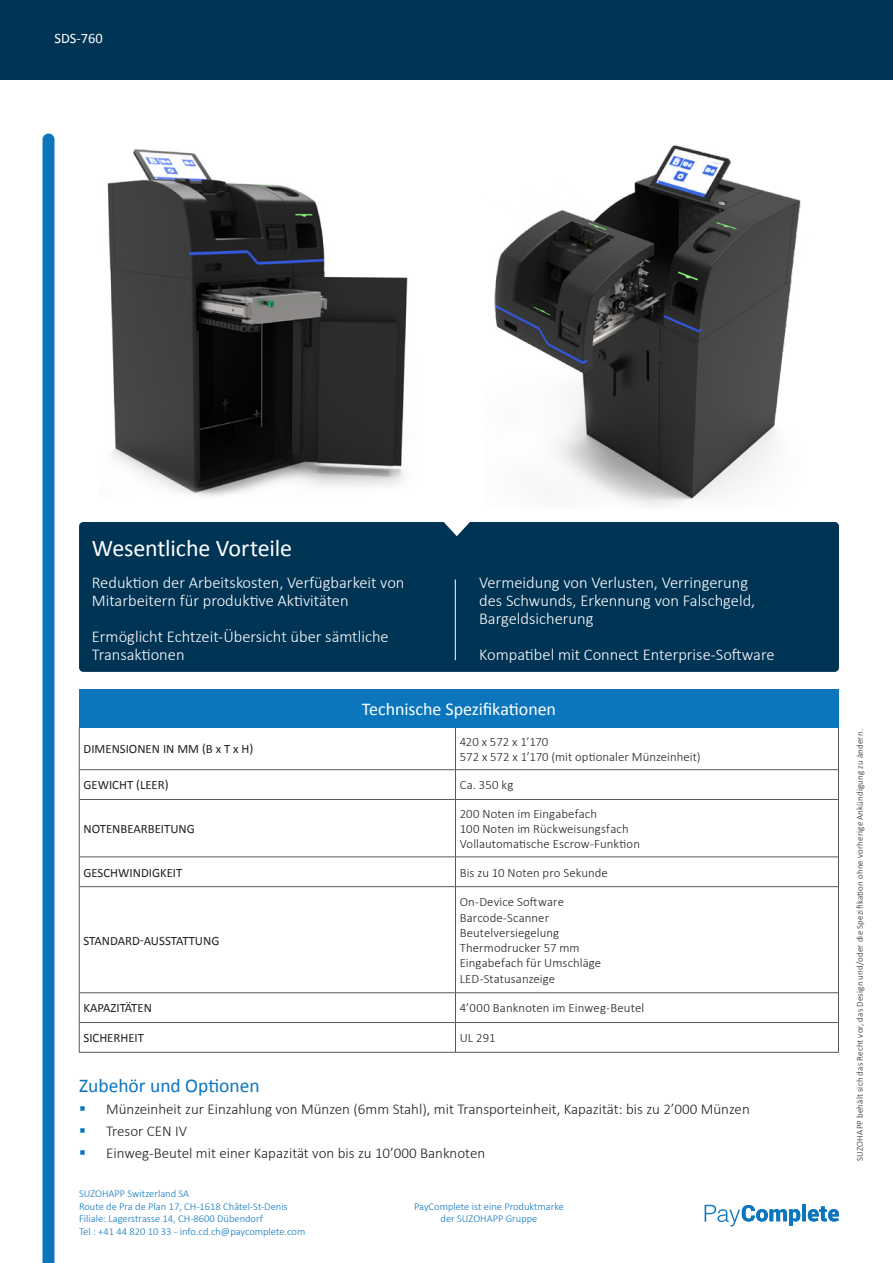
<style>
.page{position:relative;width:893px;height:1263px;background:#fff}
.page>*{position:absolute;margin:0;border:0;box-sizing:border-box;transform-origin:0 0}
.t1{font:24px "Calibri";letter-spacing:-.01em;color:#fff}
.company_profile_posi{font:19.5px "Calibri";color:#0c76bd}
.Titoli{font:18px "Calibri";letter-spacing:-.005em;color:#fff}
.t2{font:300 16.5px/18px "Calibri";color:#fff}
.Bullets{font:300 15px "Calibri";color:#231f20}
.t3{font:14.4px "Calibri";color:#fff}
.Testo_Tabella{font:300 12.75px "Calibri";letter-spacing:.005em;color:#231f20}
.Testo_Tabella-2{font:12.75px "Calibri";color:#231f20}
.Ingress_baksida{font:300 10.5px "Calibri";color:#0c76bd}
.t4{font:300 9px "Calibri";letter-spacing:.02em;color:#231f20}
</style>
<div class="page">
<div style="left:0;top:0;width:893px;height:79px;background:#003455"></div>
<div style="left:43px;top:134px;width:12px;height:1129px;background:#0c76bd"></div>
<svg style="left:705px;top:1204px;width:134px;height:22px"></svg>
<div style="left:79px;top:689px;width:759px;height:38px;background:#0c76bd"></div>
<hr style="left:79px;top:727px;width:1px;height:42px;background:#57585a">
<hr style="left:455px;top:727px;width:1px;height:42px;background:#57585a">
<hr style="left:838px;top:727px;width:1px;height:42px;background:#57585a">
<hr style="left:79px;top:769px;width:376px;height:1px;background:#57585a">
<svg style="left:79px;top:770px;width:1px;height:29px"></svg>
<hr style="left:455px;top:769px;width:384px;height:1px;background:#57585a">
<svg style="left:455px;top:770px;width:1px;height:29px"></svg>
<svg style="left:838px;top:770px;width:1px;height:29px"></svg>
<hr style="left:79px;top:799px;width:376px;height:1px;background:#57585a">
<hr style="left:79px;top:800px;width:1px;height:57px;background:#57585a">
<hr style="left:455px;top:799px;width:384px;height:1px;background:#57585a">
<hr style="left:455px;top:800px;width:1px;height:57px;background:#57585a">
<hr style="left:838px;top:800px;width:1px;height:57px;background:#57585a">
<hr style="left:79px;top:857px;width:376px;height:1px;background:#57585a">
<svg style="left:79px;top:857px;width:1px;height:29px"></svg>
<hr style="left:455px;top:857px;width:384px;height:1px;background:#57585a">
<svg style="left:455px;top:858px;width:1px;height:28px"></svg>
<svg style="left:838px;top:857px;width:1px;height:29px"></svg>
<hr style="left:79px;top:886px;width:376px;height:1px;background:#57585a">
<hr style="left:79px;top:887px;width:1px;height:105px;background:#57585a">
<hr style="left:455px;top:886px;width:384px;height:1px;background:#57585a">
<hr style="left:455px;top:887px;width:1px;height:105px;background:#57585a">
<hr style="left:838px;top:887px;width:1px;height:105px;background:#57585a">
<hr style="left:79px;top:992px;width:376px;height:1px;background:#57585a">
<hr style="left:455px;top:992px;width:384px;height:1px;background:#57585a">
<hr style="left:79px;top:1022px;width:376px;height:1px;background:#57585a">
<svg style="left:79px;top:993px;width:1px;height:59px"></svg>
<hr style="left:455px;top:1022px;width:384px;height:1px;background:#57585a">
<svg style="left:455px;top:993px;width:1px;height:59px"></svg>
<svg style="left:838px;top:993px;width:1px;height:59px"></svg>
<hr style="left:79px;top:1052px;width:376px;height:1px;background:#57585a">
<hr style="left:455px;top:1052px;width:384px;height:1px;background:#57585a">
<div style="left:79px;top:522px;width:760px;height:150px;background:#003455;border-radius:4px"></div>
<svg style="left:443px;top:522px;width:27px;height:14px"></svg>
<hr style="left:455px;top:579px;width:1px;height:81px;background:#fff">
<img style="left:107px;top:149px;width:301px;height:347px">
<img style="left:494px;top:145px;width:307px;height:362px">
<p class="t3" style="left:55px;top:29px;width:50px">SDS-760</p>
<p class="t1" style="left:92px;top:533px;width:202px">Wesentliche Vorteile</p>
<p class="t2" style="left:92px;top:573px;width:314px">Reduktion der Arbeitskosten, Verfügbarkeit von<br>Mitarbeitern für produktive Aktivitäten</p>
<p class="t2" style="left:92px;top:627px;width:298px">Ermöglicht Echtzeit-Übersicht über sämtliche<br>Transaktionen</p>
<p class="t2" style="left:479px;top:573px;width:278px">Vermeidung von Verlusten, Verringerung des Schwunds, Erkennung von Falschgeld,<br>Bargeldsicherung</p>
<p class="t2" style="left:479px;top:645px;width:297px">Kompatibel mit Connect Enterprise-Software</p>
<p class="Testo_Tabella-2" style="left:83px;top:741px;width:171px">DIMENSIONEN IN MM (B x T x H)</p>
<p class="Titoli" style="left:362px;top:698px;width:196px">Technische Spezifikationen</p>
<p class="Testo_Tabella" style="left:460px;top:733px;width:90px">420 x 572 x 1’170</p>
<p class="Testo_Tabella" style="left:460px;top:749px;width:243px">572 x 572 x 1’170 (mit optionaler Münzeinheit)</p>
<p class="Testo_Tabella-2" style="left:83px;top:777px;width:87px">GEWICHT (LEER)</p>
<p class="Testo_Tabella" style="left:460px;top:777px;width:55px">Ca. 350 kg</p>
<p class="Testo_Tabella-2" style="left:83px;top:821px;width:113px">NOTENBEARBEITUNG</p>
<p class="Testo_Tabella" style="left:460px;top:805px;width:139px">200 Noten im Eingabefach</p>
<p class="Testo_Tabella" style="left:460px;top:821px;width:170px">100 Noten im Rückweisungsfach</p>
<p class="Testo_Tabella" style="left:460px;top:836px;width:182px">Vollautomatische Escrow-Funktion</p>
<p class="Testo_Tabella-2" style="left:83px;top:864px;width:100px">GESCHWINDIGKEIT</p>
<p class="Testo_Tabella" style="left:460px;top:864px;width:150px">Bis zu 10 Noten pro Sekunde</p>
<p class="Testo_Tabella-2" style="left:83px;top:932px;width:137px">STANDARD-AUSSTATTUNG</p>
<p class="Testo_Tabella" style="left:460px;top:894px;width:106px">On-Device Software</p>
<p class="Testo_Tabella" style="left:460px;top:909px;width:91px">Barcode-Scanner</p>
<p class="Testo_Tabella" style="left:460px;top:925px;width:101px">Beutelversiegelung</p>
<p class="Testo_Tabella" style="left:460px;top:940px;width:121px">Thermodrucker 57 mm</p>
<p class="Testo_Tabella" style="left:460px;top:955px;width:143px">Eingabefach für Umschläge</p>
<p class="Testo_Tabella" style="left:460px;top:970px;width:97px">LED-Statusanzeige</p>
<p class="Testo_Tabella-2" style="left:83px;top:1000px;width:70px">KAPAZITÄTEN</p>
<p class="Testo_Tabella" style="left:460px;top:1000px;width:186px">4’000 Banknoten im Einweg-Beutel</p>
<p class="Testo_Tabella-2" style="left:83px;top:1030px;width:62px">SICHERHEIT</p>
<p class="Testo_Tabella" style="left:460px;top:1030px;width:37px">UL 291</p>
<p class="company_profile_posi" style="left:79px;top:1073px;width:182px">Zubehör und Optionen</p>
<p class="Bullets" style="left:106px;top:1099px;width:645px">Münzeinheit zur Einzahlung von Münzen (6mm Stahl), mit Transporteinheit, Kapazität: bis zu 2’000 Münzen</p>
<p class="Bullets" style="left:106px;top:1122px;width:83px">Tresor CEN IV</p>
<p class="Bullets" style="left:106px;top:1144px;width:381px">Einweg-Beutel mit einer Kapazität von bis zu 10’000 Banknoten</p>
<p class="Ingress_baksida" style="left:79px;top:1187px;width:112px">SUZOHAPP Switzerland SA</p>
<p class="Ingress_baksida" style="left:79px;top:1199px;width:210px">Route de Pra de Plan 17, CH-1618 Châtel-St-Denis</p>
<p class="Ingress_baksida" style="left:79px;top:1212px;width:185px">Filiale: Lagerstrasse 14, CH-8600 Dübendorf</p>
<p class="Ingress_baksida" style="left:79px;top:1225px;width:228px">Tel : +41 44 820 10 33 - info.cd.ch@paycomplete.com</p>
<p class="Ingress_baksida" style="left:414px;top:1199px;width:151px">PayComplete ist eine Produktmarke</p>
<p class="Ingress_baksida" style="left:441px;top:1212px;width:98px">der SUZOHAPP Gruppe</p>
<p class="t4" style="left:854px;top:1161px;width:433px;rotate:-90deg">SUZOHAPP behält sich das Recht vor, das Design und/oder die Spezifikation ohne vorherige Ankündigung zu ändern.</p>
</div>
